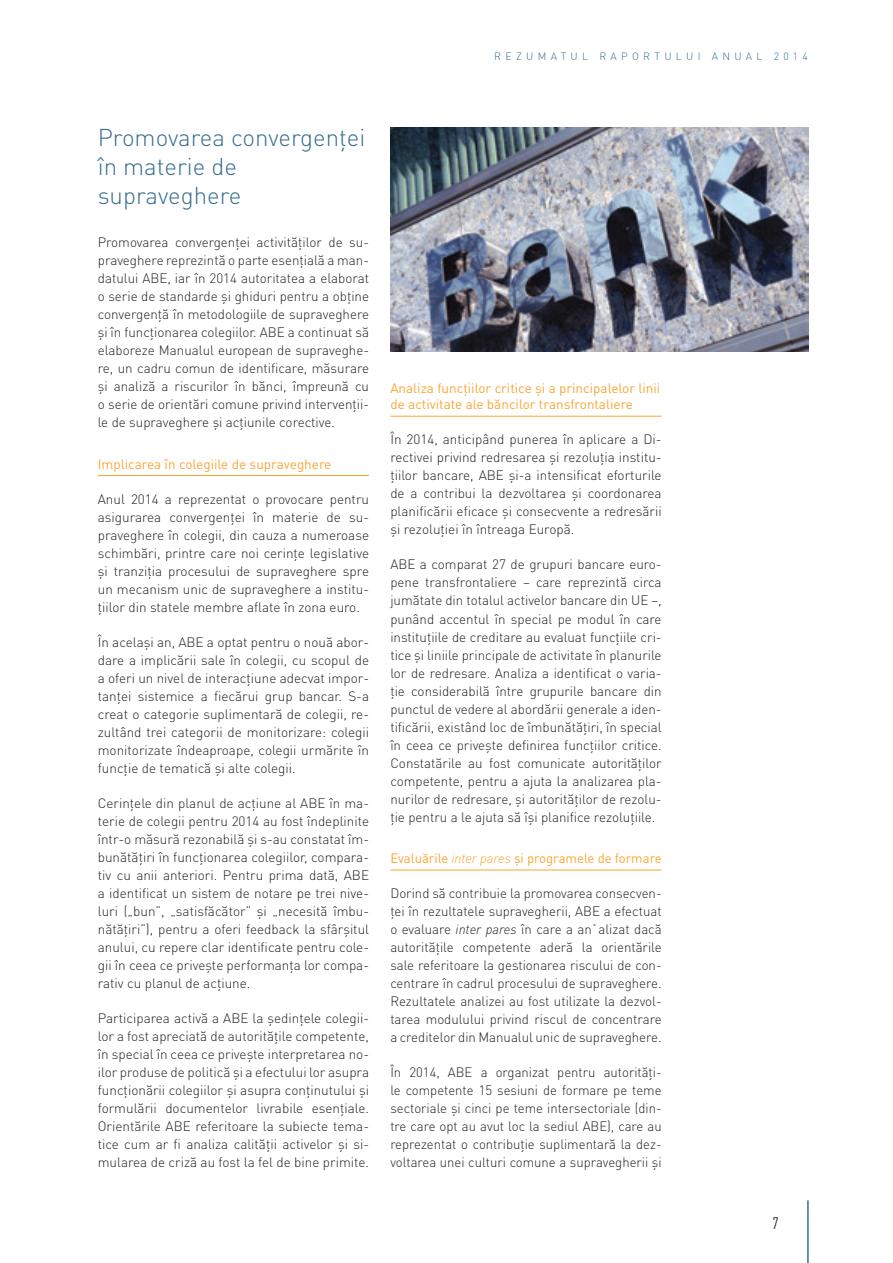
<style>
.page{position:relative;width:893px;height:1263px;background:#fff}
.page>*{position:absolute;margin:0;border:0;box-sizing:border-box;transform-origin:0 0}
.title2{font:300 24px/28.8px "DIN Pro";color:#386e8f}
.t1{font:condensed 16.5px "DIN Pro";color:#231f20}
.body{font:300 13.5px/18px "DIN Pro";color:#231f20;text-align:justify}
.title4{font:13.5px/16.2px "DIN Pro";color:#faa633}
.t2{font:300 10.5px "DIN Pro";letter-spacing:.41em;color:#386e8f}
.s1{font-weight:300;font-style:italic}
.s2{font-style:italic}
</style>
<div class="page">
<hr style="left:807px;top:1200px;width:2px;height:63px;background:#386e8f">
<hr style="left:98px;top:475px;width:271px;height:1px;background:#faa633">
<hr style="left:390px;top:416px;width:272px;height:1px;background:#faa633">
<hr style="left:390px;top:870px;width:272px;height:1px;background:#faa633">
<img style="left:390px;top:128px;width:419px;height:223px">
<p class="t2" style="left:494px;top:49px;width:315px">REZUMATUL RAPORTULUI ANUAL 2014</p>
<p class="title2" style="left:98px;top:122px;width:269px">Promovarea convergenței în materie de supraveghere</p>
<p class="body" style="left:98px;top:233px;width:273px">Promovarea convergenței activităților de su‑ praveghere reprezintă o parte esențială a man‑ datului ABE, iar în 2014 autoritatea a elaborat o serie de standarde și ghiduri pentru a obține convergență în metodologiile de supraveghere și în funcționarea colegiilor. ABE a continuat să elaboreze Manualul european de supraveghe‑ re, un cadru comun de identificare, măsurare și analiză a riscurilor în bănci, împreună cu o serie de orientări comune privind intervenții‑ le de supraveghere și acțiunile corective.</p>
<p class="title4" style="left:98px;top:455px;width:235px">Implicarea în colegiile de supraveghere</p>
<p class="body" style="left:98px;top:489px;width:273px">Anul 2014 a reprezentat o provocare pentru asigurarea convergenței în materie de su‑ praveghere în colegii, din cauza a numeroase schimbări, printre care noi cerințe legislative și tranziția procesului de supraveghere spre un mecanism unic de supraveghere a institu‑ țiilor din statele membre aflate în zona euro.</p>
<p class="body" style="left:98px;top:632px;width:273px">În același an, ABE a optat pentru o nouă abor‑ dare a implicării sale în colegii, cu scopul de a oferi un nivel de interacțiune adecvat impor‑ tanței sistemice a fiecărui grup bancar. S‑a creat o categorie suplimentară de colegii, re‑ zultând trei categorii de monitorizare: colegii monitorizate îndeaproape, colegii urmărite în funcție de tematică și alte colegii.</p>
<p class="body" style="left:98px;top:793px;width:273px">Cerințele din planul de acțiune al ABE în ma‑ terie de colegii pentru 2014 au fost îndeplinite într‑o măsură rezonabilă și s‑au constatat îm‑ bunătățiri în funcționarea colegiilor, compara‑ tiv cu anii anteriori. Pentru prima dată, ABE a identificat un sistem de notare pe trei nive‑ luri („bun”, „satisfăcător” și „necesită îmbu‑ nătățiri”), pentru a oferi feedback la sfârșitul anului, cu repere clar identificate pentru cole‑ gii în ceea ce privește performanța lor compa‑ rativ cu planul de acțiune.</p>
<p class="body" style="left:98px;top:1008px;width:273px">Participarea activă a ABE la ședințele colegii‑ lor a fost apreciată de autoritățile competente, în special în ceea ce privește interpretarea no‑ ilor produse de politică și a efectului lor asupra funcționării colegiilor și asupra conținutului și formulării documentelor livrabile esențiale.<br>Orientările ABE referitoare la subiecte tema‑ tice cum ar fi analiza calității activelor și si‑ mularea de criză au fost la fel de bine primite.</p>
<p class="title4" style="left:390px;top:380px;width:271px">Analiza funcțiilor critice și a principalelor linii de activitate ale băncilor transfrontaliere</p>
<p class="body" style="left:390px;top:430px;width:273px">În 2014, anticipând punerea în aplicare a Di‑ rectivei privind redresarea și rezoluția institu‑ țiilor bancare, ABE și‑a intensificat eforturile de a contribui la dezvoltarea și coordonarea planificării eficace și consecvente a redresării și rezoluției în întreaga Europă.</p>
<p class="body" style="left:390px;top:555px;width:273px">ABE a comparat 27 de grupuri bancare euro‑ pene transfrontaliere – care reprezintă circa jumătate din totalul activelor bancare din UE –, punând accentul în special pe modul în care instituțiile de creditare au evaluat funcțiile cri‑ tice și liniile principale de activitate în planurile lor de redresare. Analiza a identificat o varia‑ ție considerabilă între grupurile bancare din punctul de vedere al abordării generale a iden‑ tificării, existând loc de îmbunătățiri, în special în ceea ce privește definirea funcțiilor critice.<br>Constatările au fost comunicate autorităților competente, pentru a ajuta la analizarea pla‑ nurilor de redresare, și autorităților de rezolu‑ ție pentru a le ajuta să își planifice rezoluțiile.</p>
<p class="title4" style="left:390px;top:850px;width:273px">Evaluările <span class="s1">inter pares</span> și programele de formare</p>
<p class="body" style="left:390px;top:884px;width:273px">Dorind să contribuie la promovarea consecven‑ ței în rezultatele supravegherii, ABE a efectuat o evaluare <span class="s2">inter pares</span> în care a an`alizat dacă autoritățile competente aderă la orientările sale referitoare la gestionarea riscului de con‑ centrare în cadrul procesului de supraveghere.<br>Rezultatele analizei au fost utilizate la dezvol‑ tarea modulului privind riscul de concentrare a creditelor din Manualul unic de supraveghere.</p>
<p class="body" style="left:390px;top:1063px;width:273px">În 2014, ABE a organizat pentru autorități‑ le competente 15 sesiuni de formare pe teme sectoriale și cinci pe teme intersectoriale (din‑ tre care opt au avut loc la sediul ABE), care au reprezentat o contribuție suplimentară la dez‑ voltarea unei culturi comune a supravegherii și</p>
<p class="t1" style="left:773px;top:1213px;width:7px">7</p>
</div>
